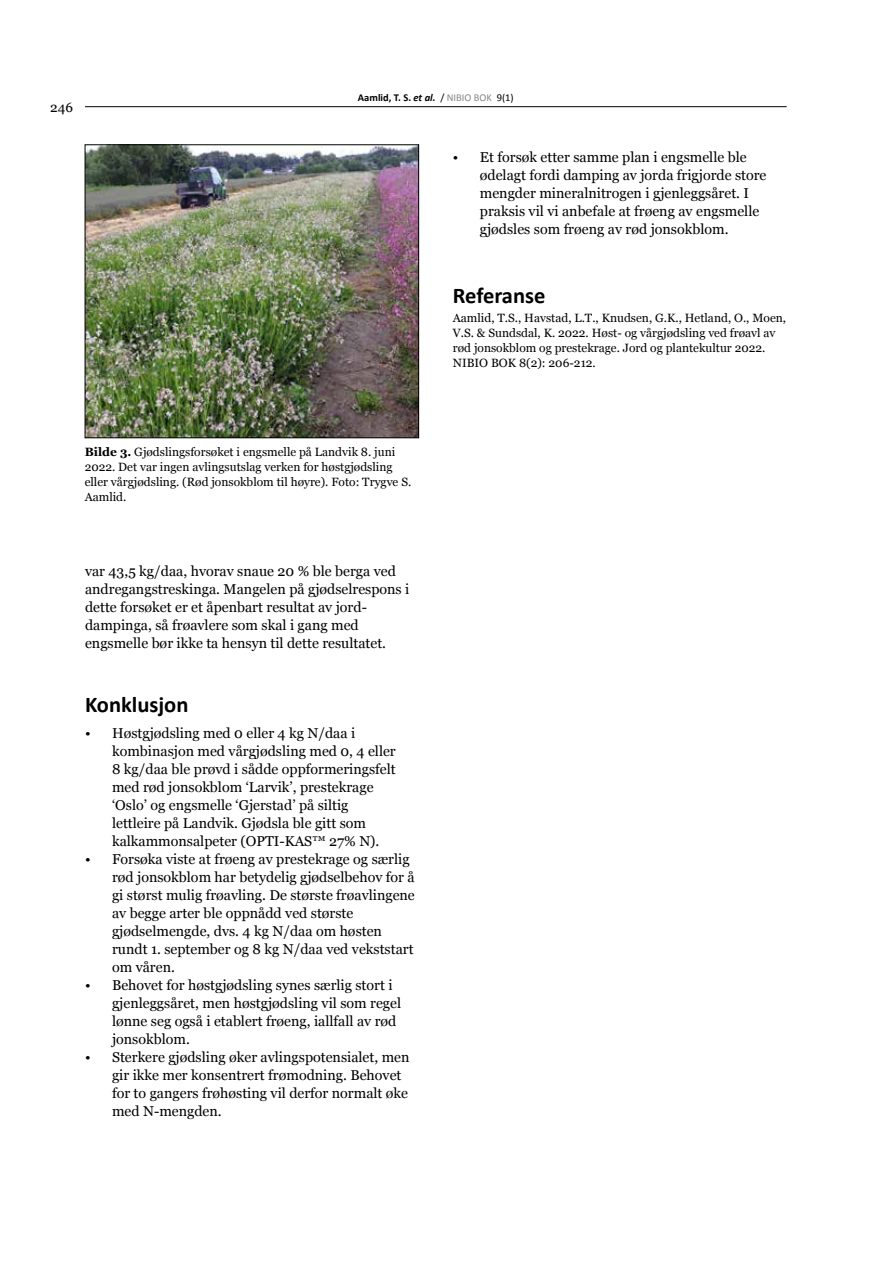
<style>
.page{position:relative;width:893px;height:1263px;background:#fff}
.page>*{position:absolute;margin:0;border:0;box-sizing:border-box;transform-origin:0 0}
.t1{font:700 22.5px "Calibri";color:#000}
.t2{font:14.25px/18px "Georgia";color:#000}
.t3{font:13.5px "Georgia";color:#000}
.t4{font:12px/15px "Georgia";color:#000}
.t5{font:700 10.5px "Calibri";color:#000}
.s1{font-style:italic}
.s2{font-weight:400}
.s3{font-weight:400;color:#878787}
.s4{font-weight:700}
</style>
<div class="page">
<hr style="left:85px;top:106px;width:702px;height:1px;background:#000">
<img style="left:87px;top:147px;width:330px;height:289px">
<div style="left:85px;top:145px;width:334px;height:293px;border:1px solid #000"></div>
<p class="t3" style="left:50px;top:97px;width:24px">246</p>
<p class="t5" style="left:358px;top:91px;width:157px">Aamlid, T. S. <span class="s1">et al.</span> <span class="s2">/</span> <span class="s3">NIBIO BOK</span> <span class="s2">9(1)</span></p>
<p class="t2" style="left:480px;top:147px;width:288px;text-indent:-27px">• Et forsøk etter samme plan i engsmelle ble ødelagt fordi damping av jorda frigjorde store mengder mineralnitrogen i gjenleggsåret. I praksis vil vi anbefale at frøeng av engsmelle gjødsles som frøeng av rød jonsokblom.</p>
<h1 class="t1" style="left:453px;top:281px;width:94px">Referanse</h1>
<p class="t4" style="left:453px;top:310px;width:335px">Aamlid, T.S., Havstad, L.T., Knudsen, G.K., Hetland, O., Moen, V.S. &amp; Sundsdal, K. 2022. Høst- og vårgjødsling ved frøavl av rød jonsokblom og prestekrage. Jord og plantekultur 2022.<br>NIBIO BOK 8(2): 206-212.</p>
<p class="t4" style="left:85px;top:443px;width:328px"><span class="s4">Bilde 3.</span> Gjødslingsforsøket i engsmelle på Landvik 8. juni 2022. Det var ingen avlingsutslag verken for høstgjødsling eller vårgjødsling. (Rød jonsokblom til høyre). Foto: Trygve S.<br>Aamlid.</p>
<p class="t2" style="left:85px;top:561px;width:326px">var 43,5 kg/daa, hvorav snaue 20 % ble berga ved andregangstreskinga. Mangelen på gjødselrespons i dette forsøket er et åpenbart resultat av jord&shy;dampinga, så frøavlere som skal i gang med engsmelle bør ikke ta hensyn til dette resultatet.</p>
<h1 class="t1" style="left:85px;top:691px;width:105px">Konklusjon</h1>
<p class="t2" style="left:112px;top:723px;width:285px;text-indent:-27px">• Høstgjødsling med 0 eller 4 kg N/daa i kombinasjon med vårgjødsling med 0, 4 eller 8 kg/daa ble prøvd i sådde oppformeringsfelt med rød jonsokblom ‘Larvik’, prestekrage ‘Oslo’ og engsmelle ‘Gjerstad’ på siltig lettleire på Landvik. Gjødsla ble gitt som kalkammonsalpeter (OPTI-KAS™ 27% N).</p>
<p class="t2" style="left:112px;top:849px;width:304px;text-indent:-27px">• Forsøka viste at frøeng av prestekrage og særlig rød jonsokblom har betydelig gjødselbehov for å gi størst mulig frøavling. De største frøavlingene av begge arter ble oppnådd ved største gjødselmengde, dvs. 4 kg N/daa om høsten rundt 1. september og 8 kg N/daa ved vekststart om våren.</p>
<p class="t2" style="left:112px;top:975px;width:291px;text-indent:-27px">• Behovet for høstgjødsling synes særlig stort i gjenleggsåret, men høstgjødsling vil som regel lønne seg også i etablert frøeng, iallfall av rød jonsokblom.</p>
<p class="t2" style="left:112px;top:1047px;width:299px;text-indent:-27px">• Sterkere gjødsling øker avlingspotensialet, men gir ikke mer konsentrert frømodning. Behovet for to gangers frøhøsting vil derfor normalt øke med N-mengden.</p>
</div>
